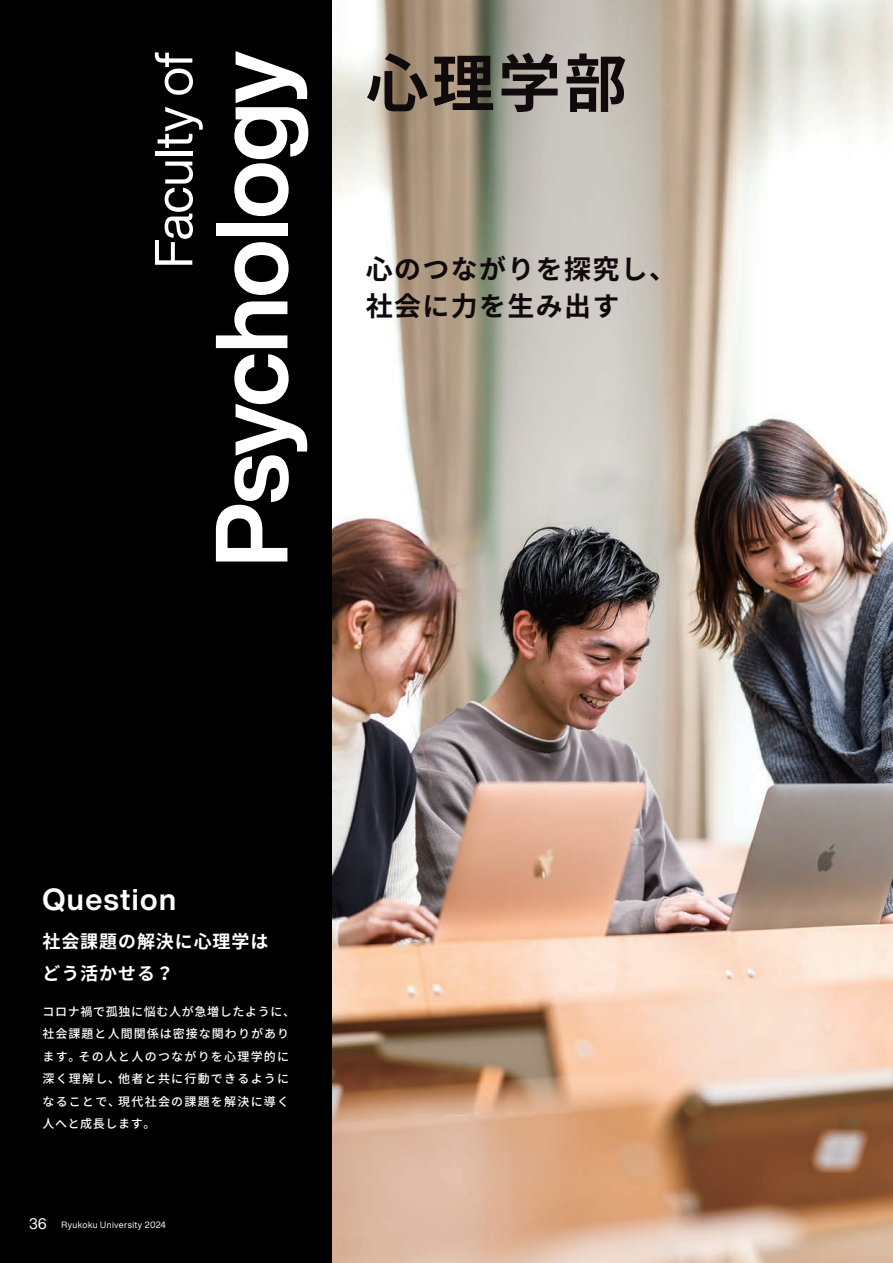
<style>
.page{position:relative;width:893px;height:1263px;background:#fff}
.page>*{position:absolute;margin:0;border:0;box-sizing:border-box;transform-origin:0 0}
.t1{font:700 100.5px "Helvetica Now Display";letter-spacing:-.015em;color:#fff}
.t2{font:700 63px "Noto Sans CJ Kjp";color:#110a0c}
.t3{font:52.5px "Helvetica Now Display";letter-spacing:-.01em;color:#fff}
.t4{font:700 30px "Helvetica Now Display";letter-spacing:.05em;color:#fff}
.t5{font:700 27px/37.5px "Noto Sans CJ Kjp";letter-spacing:.05em;color:#110a0c}
.t6{font:700 18px/31.5px "Noto Sans CJ Kjp";letter-spacing:.05em;color:#fff}
.t7{font:500 12px/22.5px "Noto Sans CJ Kjp";letter-spacing:.105em;color:#fff}
.t8{font:9px "Helvetica Now Display";letter-spacing:.045em;color:#fff}
.s1{font-size:15px}
</style>
<div class="page">
<img style="left:332px;top:0;width:561px;height:1263px">
<div style="left:0;top:0;width:332px;height:1263px;background:#000"></div>
<h3 class="t3" style="left:137px;top:268px;width:219px;rotate:-90deg">Faculty of</h3>
<h1 class="t1" style="left:182px;top:567px;width:518px;rotate:-90deg">Psychology</h1>
<h2 class="t2" style="left:366px;top:48px;width:263px">心理学部</h2>
<h3 class="t5" style="left:366px;top:251px;width:312px">心のつながりを探究し、社会に力を生み出す</h3>
<h3 class="t4" style="left:43px;top:879px;width:135px">Question</h3>
<h3 class="t6" style="left:43px;top:926px;width:227px">社会課題の解決に心理学はどう活かせる？</h3>
<p class="t7" style="left:43px;top:1000px;width:254px">コロナ禍で孤独に悩む人が急増したように、社会課題と人間関係は密接な関わりがあります。その人と人のつながりを心理学的に深く理解し、他者と共に行動できるようになることで、現代社会の課題を解決に導く人へと成長します。</p>
<p class="t8" style="left:29px;top:1219px;width:138px"><span class="s1">36</span> Ryukoku University 2024</p>
</div>
